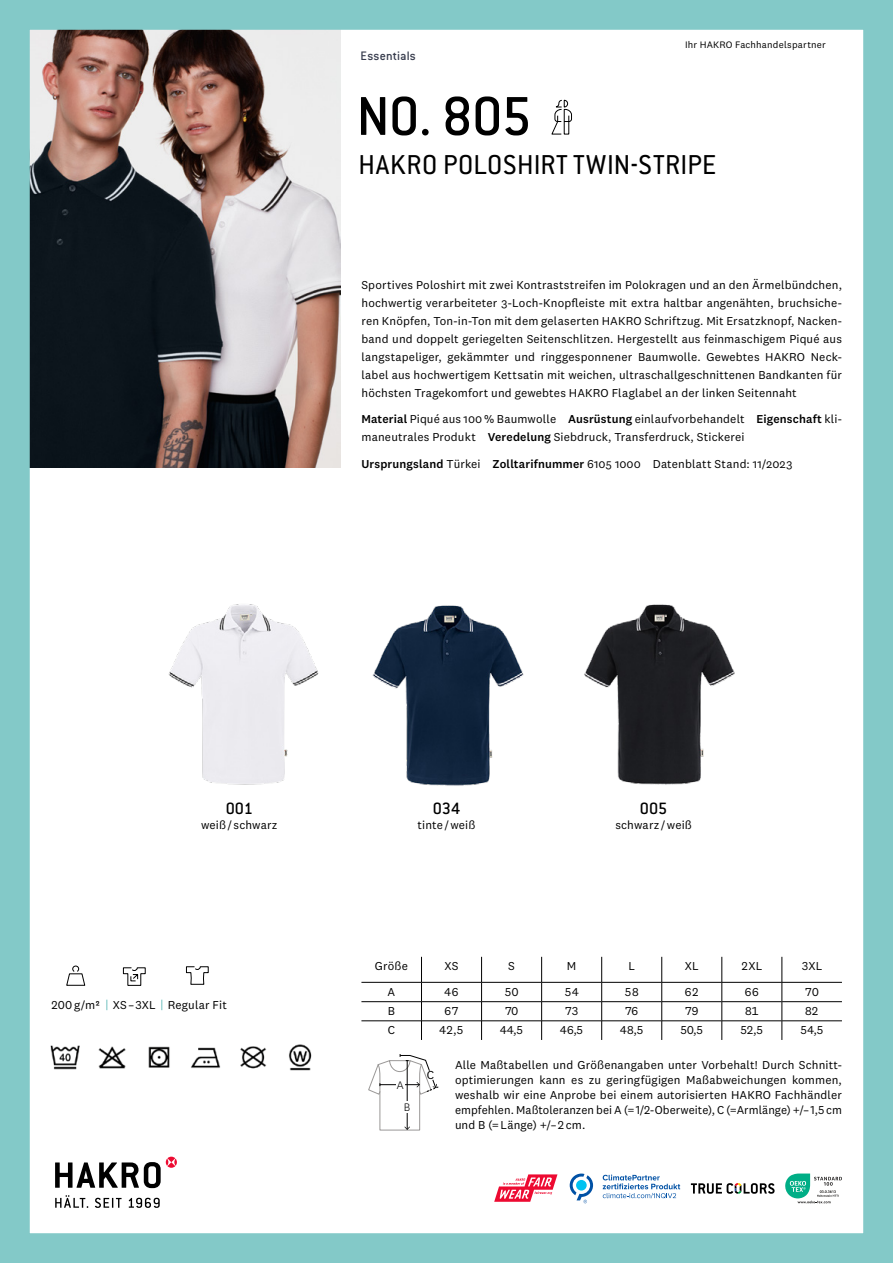
<style>
.page{position:relative;width:893px;height:1263px;background:#fff}
.page>*{position:absolute;margin:0;border:0;box-sizing:border-box;transform-origin:0 0}
.t1{font:500 60px "Conduit ITC Pro";color:#000}
.t2{font:30px "Conduit ITC Pro";letter-spacing:.025em;color:#000}
.t3{font:500 18px "Conduit ITC Pro";color:#000}
.t4{font:500 13.5px "Conduit ITC Pro";letter-spacing:.01em;color:#363b4c}
.t5{font:300 12.75px "National";color:#000}
.t6{font:12px "National 2";color:#000}
.t7{font:11.85px/18px "National 2";letter-spacing:.01em;color:#000;text-align:justify}
.t8{font:9.75px "National 2";letter-spacing:.02em;color:#000}
.s1{font-weight:500}
</style>
<div class="page">
<svg style="left:55px;top:1195px;width:33px;height:13px"></svg>
<svg style="left:95px;top:1198px;width:27px;height:10px"></svg>
<svg style="left:129px;top:1198px;width:31px;height:10px"></svg>
<svg style="left:55px;top:1157px;width:122px;height:31px"></svg>
<svg style="left:368px;top:1054px;width:71px;height:77px"></svg>
<img style="left:31px;top:31px;width:309px;height:437px">
<img style="left:50px;top:1044px;width:262px;height:27px">
<svg style="left:551px;top:99px;width:21px;height:36px"></svg>
<div style="left:0;top:0;width:893px;height:1263px;border:30px solid #83c9c8"></div>
<svg style="left:66px;top:965px;width:20px;height:21px"></svg>
<svg style="left:123px;top:967px;width:23px;height:19px"></svg>
<img style="left:584px;top:604px;width:151px;height:181px">
<img style="left:372px;top:605px;width:152px;height:181px">
<img style="left:168px;top:604px;width:151px;height:181px">
<svg style="left:186px;top:966px;width:23px;height:19px"></svg>
<hr style="left:361px;top:982px;width:60px;height:1px;background:#000">
<hr style="left:421px;top:982px;width:61px;height:1px;background:#000">
<hr style="left:482px;top:982px;width:60px;height:1px;background:#000">
<hr style="left:542px;top:982px;width:60px;height:1px;background:#000">
<hr style="left:602px;top:982px;width:60px;height:1px;background:#000">
<hr style="left:662px;top:982px;width:60px;height:1px;background:#000">
<hr style="left:722px;top:982px;width:60px;height:1px;background:#000">
<hr style="left:782px;top:982px;width:60px;height:1px;background:#000">
<hr style="left:422px;top:1001px;width:59px;height:1px;background:#000">
<hr style="left:482px;top:1001px;width:59px;height:1px;background:#000">
<hr style="left:542px;top:1001px;width:59px;height:1px;background:#000">
<hr style="left:602px;top:1001px;width:59px;height:1px;background:#000">
<hr style="left:662px;top:1001px;width:60px;height:1px;background:#000">
<hr style="left:722px;top:1001px;width:60px;height:1px;background:#000">
<hr style="left:782px;top:1001px;width:60px;height:1px;background:#000">
<hr style="left:422px;top:1020px;width:59px;height:1px;background:#000">
<hr style="left:482px;top:1020px;width:59px;height:1px;background:#000">
<hr style="left:542px;top:1020px;width:59px;height:1px;background:#000">
<hr style="left:602px;top:1020px;width:59px;height:1px;background:#000">
<hr style="left:662px;top:1020px;width:60px;height:1px;background:#000">
<hr style="left:722px;top:1020px;width:60px;height:1px;background:#000">
<hr style="left:782px;top:1020px;width:60px;height:1px;background:#000">
<hr style="left:361px;top:1001px;width:60px;height:1px;background:#000">
<hr style="left:361px;top:1020px;width:60px;height:1px;background:#000">
<svg style="left:722px;top:957px;width:1px;height:83px"></svg>
<svg style="left:782px;top:957px;width:1px;height:83px"></svg>
<svg style="left:661px;top:957px;width:1px;height:83px"></svg>
<svg style="left:541px;top:957px;width:1px;height:83px"></svg>
<svg style="left:601px;top:957px;width:1px;height:83px"></svg>
<svg style="left:481px;top:957px;width:1px;height:83px"></svg>
<svg style="left:421px;top:957px;width:1px;height:83px"></svg>
<svg style="left:570px;top:1173px;width:23px;height:30px"></svg>
<svg style="left:603px;top:1174px;width:77px;height:24px"></svg>
<svg style="left:785px;top:1173px;width:57px;height:31px"></svg>
<svg style="left:691px;top:1183px;width:84px;height:11px"></svg>
<svg style="left:494px;top:1174px;width:63px;height:28px"></svg>
<p class="t4" style="left:361px;top:48px;width:57px">Essentials</p>
<p class="t8" style="left:685px;top:39px;width:142px">Ihr HAKRO Fachhandelspartner</p>
<h1 class="t1" style="left:356px;top:82px;width:177px">NO. 805</h1>
<h2 class="t2" style="left:358px;top:148px;width:359px">HAKRO POLOSHIRT TWIN-STRIPE</h2>
<p class="t7" style="left:361px;top:276px;width:482px">Sportives Poloshirt mit zwei Kontraststreifen im Polokragen und an den Ärmelbündchen, hochwertig verarbeiteter 3-Loch-Knopfleiste mit extra haltbar angenähten, bruchsiche&shy;ren Knöpfen, Ton-in-Ton mit dem gelaserten HAKRO Schriftzug. Mit Ersatzknopf, Nacken&shy;band und doppelt geriegelten Seitenschlitzen. Hergestellt aus feinmaschigem Piqué aus langstapeliger, gekämmter und ringgesponnener Baumwolle. Gewebtes HAKRO Neck&shy;label aus hochwertigem Kettsatin mit weichen, ultraschallgeschnittenen Bandkanten für höchsten Tragekomfort und gewebtes HAKRO Flaglabel an der linken Seitennaht</p>
<p class="t7" style="left:361px;top:410px;width:482px"><span class="s1">Material</span> Piqué aus 100 % Baumwolle <span class="s1">Ausrüstung</span> einlaufvorbehandelt <span class="s1">Eigenschaft</span> kli&shy;maneutrales Produkt <span class="s1">Veredelung</span> Siebdruck, Transferdruck, Stickerei</p>
<p class="t7" style="left:361px;top:455px;width:433px"><span class="s1">Ursprungsland</span> Türkei <span class="s1">Zolltarifnummer</span> 6105 1000 Datenblatt Stand: 11/2023</p>
<h3 class="t3" style="left:226px;top:798px;width:29px">001</h3>
<p class="t7" style="left:201px;top:816px;width:78px">weiß/ schwarz</p>
<p class="t7" style="left:52px;top:995px;width:106px">200 g/m² XS–3XL</p>
<p class="t7" style="left:168px;top:995px;width:61px">Regular Fit</p>
<h3 class="t3" style="left:433px;top:798px;width:29px">034</h3>
<p class="t7" style="left:417px;top:816px;width:59px">tinte/weiß</p>
<h3 class="t3" style="left:640px;top:798px;width:29px">005</h3>
<p class="t7" style="left:615px;top:816px;width:78px">schwarz /weiß</p>
<p class="t7" style="left:375px;top:957px;width:35px">Größe</p>
<p class="t7" style="left:445px;top:957px;width:15px">XS</p>
<p class="t7" style="left:508px;top:957px;width:8px">S</p>
<p class="t7" style="left:567px;top:957px;width:11px">M</p>
<p class="t7" style="left:628px;top:957px;width:8px">L</p>
<p class="t7" style="left:685px;top:957px;width:15px">XL</p>
<p class="t7" style="left:741px;top:957px;width:23px">2XL</p>
<p class="t7" style="left:801px;top:957px;width:22px">3XL</p>
<p class="t7" style="left:388px;top:983px;width:9px">A</p>
<p class="t7" style="left:444px;top:983px;width:16px">46</p>
<p class="t7" style="left:504px;top:983px;width:16px">50</p>
<p class="t7" style="left:564px;top:983px;width:16px">54</p>
<p class="t7" style="left:624px;top:983px;width:16px">58</p>
<p class="t7" style="left:685px;top:983px;width:16px">62</p>
<p class="t7" style="left:745px;top:983px;width:16px">66</p>
<p class="t7" style="left:805px;top:983px;width:16px">70</p>
<p class="t7" style="left:388px;top:1002px;width:9px">B</p>
<p class="t7" style="left:444px;top:1002px;width:16px">67</p>
<p class="t7" style="left:505px;top:1002px;width:15px">70</p>
<p class="t7" style="left:565px;top:1002px;width:15px">73</p>
<p class="t7" style="left:625px;top:1002px;width:15px">76</p>
<p class="t7" style="left:685px;top:1002px;width:15px">79</p>
<p class="t7" style="left:745px;top:1002px;width:15px">81</p>
<p class="t7" style="left:805px;top:1002px;width:15px">82</p>
<p class="t7" style="left:388px;top:1021px;width:9px">C</p>
<p class="t7" style="left:439px;top:1021px;width:26px">42,5</p>
<p class="t7" style="left:500px;top:1021px;width:25px">44,5</p>
<p class="t7" style="left:560px;top:1021px;width:25px">46,5</p>
<p class="t7" style="left:620px;top:1021px;width:25px">48,5</p>
<p class="t7" style="left:680px;top:1021px;width:25px">50,5</p>
<p class="t7" style="left:740px;top:1021px;width:25px">52,5</p>
<p class="t7" style="left:800px;top:1021px;width:25px">54,5</p>
<p class="t5" style="left:397px;top:1077px;width:8px">A</p>
<p class="t5" style="left:404px;top:1099px;width:8px">B</p>
<p class="t6" style="left:427px;top:1068px;width:9px">C</p>
<p class="t7" style="left:455px;top:1058px;width:388px;line-height:15px">Alle Maßtabellen und Größenangaben unter Vorbehalt! Durch Schnitt&shy;optimierungen kann es zu geringfügigen Maßabweichungen kommen, weshalb wir eine Anprobe bei einem autorisierten HAKRO Fachhändler empfehlen. Maßtoleranzen bei A (=1/2-Oberweite), C (=Armlänge) +/–1,5 cm und B (=Länge) +/–2 cm.</p>
</div>
